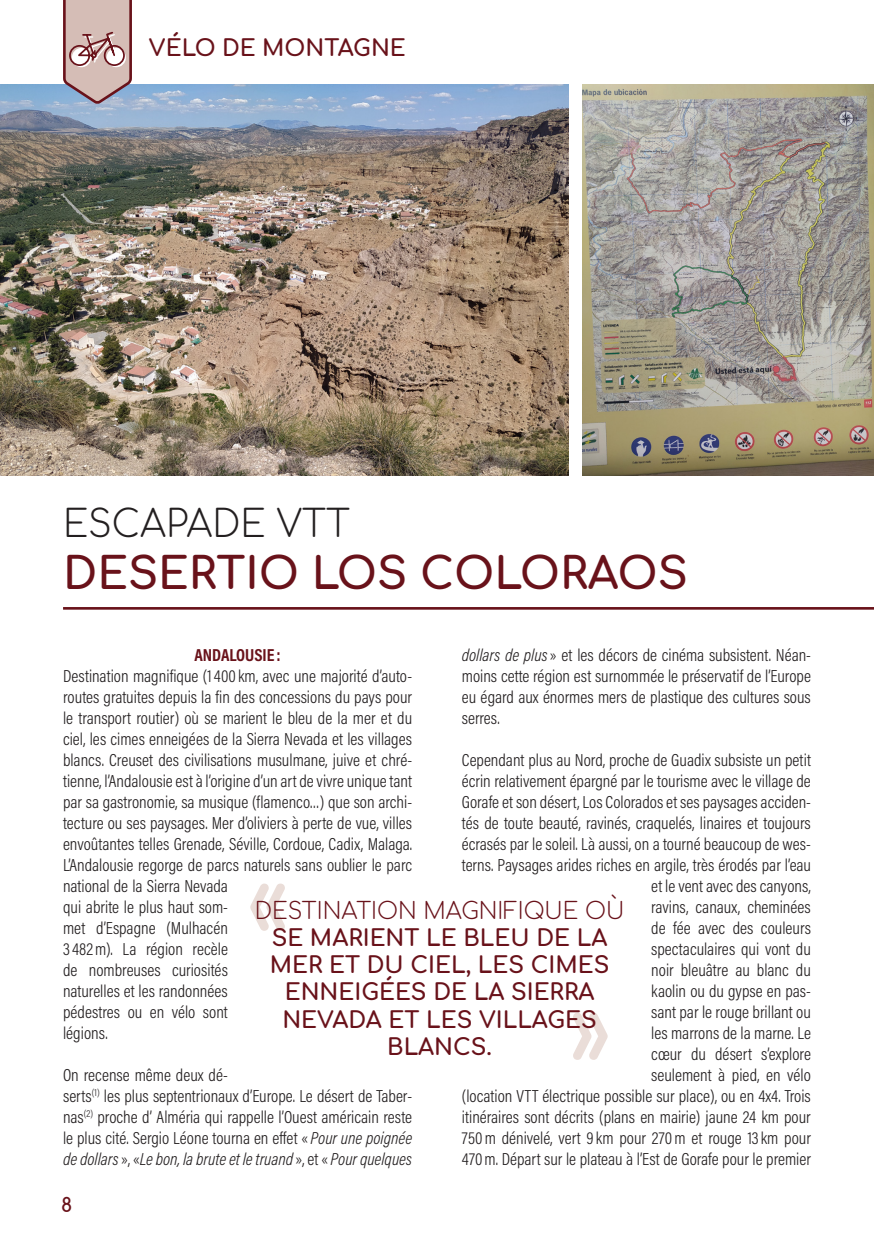
<style>
.page{position:relative;width:874px;height:1241px;background:#fff}
.page>*{position:absolute;margin:0;border:0;box-sizing:border-box;transform-origin:0 0}
.t1{font:700 43.75px "Comfortaa";color:#69121a}
.t2{font:300 36.75px "Comfortaa";color:#231f20}
.t3{font:700 22.75px/27.3px "Comfortaa";color:#69121a;text-align:center}
.t4{font:700 19.25px "Comfortaa";color:#69121a}
.t5{font:300 17.5px/21px "Acumin Pro Cond";color:#231f20}
.t6{font:700 17.5px "Acumin Pro Cond";letter-spacing:-.005em;color:#69121a}
.s1{font-style:italic}
.s2{font-weight:300}
</style>
<div class="page">
<hr style="left:63px;top:607px;width:810px;height:2px;background:#69121a">
<img style="left:0;top:84px;width:568px;height:391px">
<img style="left:582px;top:84px;width:291px;height:391px">
<svg style="left:250px;top:883px;width:35px;height:47px"></svg>
<svg style="left:573px;top:1012px;width:34px;height:47px"></svg>
<svg style="left:62px;top:0;width:71px;height:106px;background:#c1a9aa"></svg>
<h3 class="t3" style="left:149px;top:31px;width:258px">VÉLO DE MONTAGNE</h3>
<p class="t2" style="left:63px;top:490px;width:288px">ESCAPADE VTT</p>
<p class="t1" style="left:63px;top:533px;width:626px">DESERTIO LOS COLORAOS</p>
<p class="t5" style="left:461px;top:644px;width:350px;text-align:justify"><span class="s1">dollars de plus</span>» et les décors de cinéma subsistent. Néan&shy;moins cette région est surnommée le préservatif de l’Europe eu égard aux énormes mers de plastique des cultures sous serres.</p>
<p class="t5" style="left:461px;top:749px;width:350px;text-align:right">Cependant plus au Nord, proche de Guadix subsiste un petit écrin relativement épargné par le tourisme avec le village de Gorafe et son désert, Los Colorados et ses paysages acciden&shy;tés de toute beauté, ravinés, craquelés, linaires et toujours écrasés par le soleil. Là aussi, on a tourné beaucoup de wes&shy;terns. Paysages arides riches en argile, très érodés par l’eau et le vent avec des canyons,<br>ravins, canaux, cheminées<br>de fée avec des couleurs<br>spectaculaires qui vont du<br>noir bleuâtre au blanc du<br>kaolin ou du gypse en pas-<br>sant par le rouge brillant ou<br>les marrons de la marne. Le<br>cœur du désert s’explore<br>seulement à pied, en vélo<br>(location VTT électrique possible sur place), ou en 4x4. Trois itinéraires sont décrits (plans en mairie) jaune 24 km pour 750m dénivelé, vert 9 km pour 270m et rouge 13km pour 470m. Départ sur le plateau à l’Est de Gorafe pour le premier</p>
<p class="t6" style="left:194px;top:643px;width:88px">ANDALOUSIE :</p>
<p class="t5" style="left:63px;top:665px;width:350px">Destination magnifique (1400 km, avec une majorité d’auto&shy;routes gratuites depuis la fin des concessions du pays pour le transport routier) où se marient le bleu de la mer et du ciel, les cimes enneigées de la Sierra Nevada et les villages blancs. Creuset des civilisations musulmane, juive et chré&shy;tienne, l’Andalousie est à l’origine d’un art de vivre unique tant par sa gastronomie, sa musique (flamenco…) que son archi&shy;tecture ou ses paysages. Mer d’oliviers à perte de vue, villes envoûtantes telles Grenade, Séville, Cordoue, Cadix, Malaga.<br>L’Andalousie regorge de parcs naturels sans oublier le parc national de la Sierra Nevada<br>qui abrite le plus haut som-<br>met d’Espagne (Mulhacén<br>3482m). La région recèle<br>de nombreuses curiosités<br>naturelles et les randonnées<br>pédestres ou en vélo sont<br>légions.</p>
<p class="t5" style="left:63px;top:1064px;width:350px">On recense même deux dé-<br>serts<sup>(1)</sup> les plus septentrionaux d’Europe. Le désert de Taber&shy;nas<sup>(2)</sup> proche d’ Alméria qui rappelle l’Ouest américain reste le plus cité. Sergio Léone tourna en effet « <span class="s1">Pour une poignée de dollars</span>», «<span class="s1">Le bon, la brute et le truand</span> », et « <span class="s1">Pour quelques</span></p>
<p class="t3" style="left:255px;top:893px;width:371px"><span class="s2">DESTINATION MAGNIFIQUE OÙ<br></span>SE MARIENT LE BLEU DE LA<br>MER ET DU CIEL, LES CIMES<br>ENNEIGÉES DE LA SIERRA<br>NEVADA ET LES VILLAGES<br>BLANCS.</p>
<p class="t4" style="left:61px;top:1186px;width:13px">8</p>
</div>
